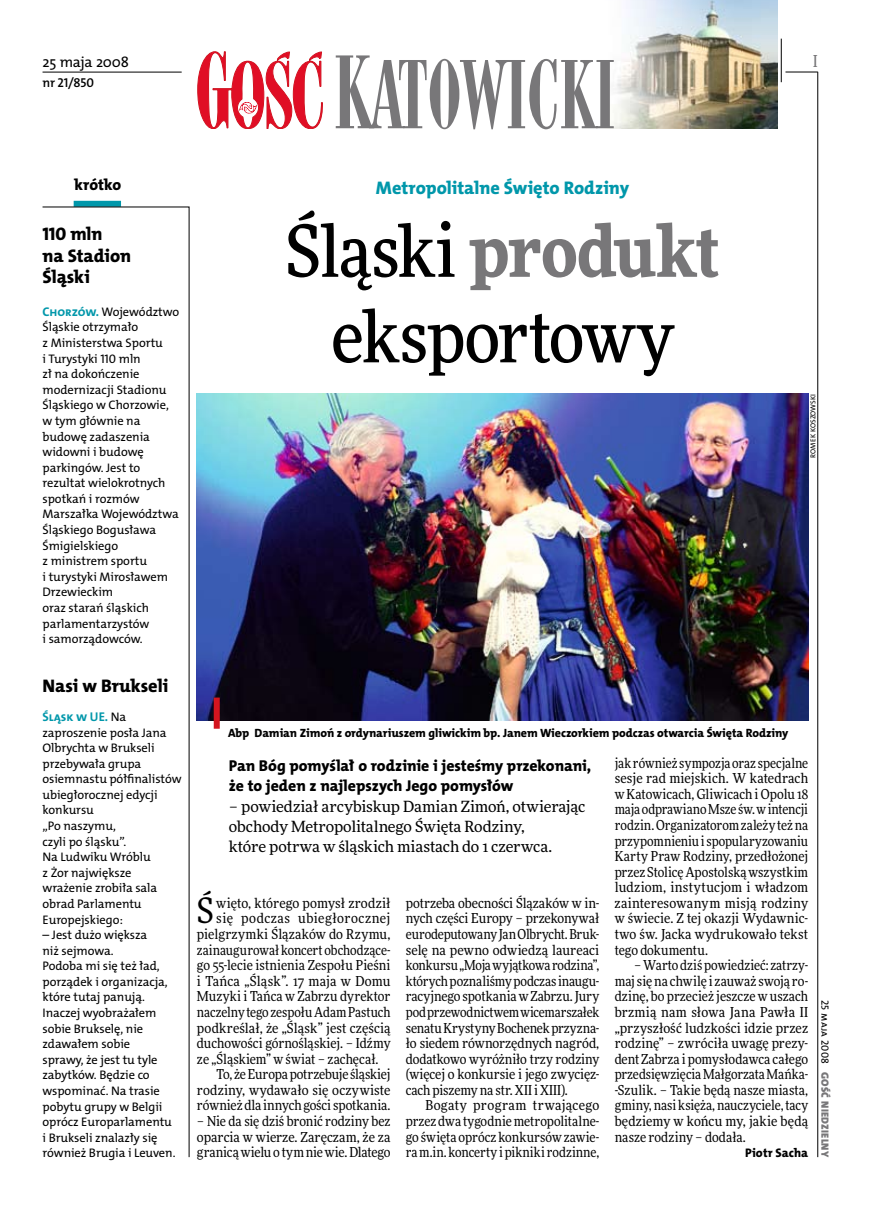
<style>
.page{position:relative;width:872px;height:1221px;background:#fff}
.page>*{position:absolute;margin:0;border:0;box-sizing:border-box;transform-origin:0 0}
.t1{font:500 72px/85.5px "Freeday Narrow";letter-spacing:-.01em;color:#000;text-align:center}
.t2{font:35.25px "Freeday Narrow News";color:#000}
.t3{font:18.3px/21.6px "The Mix HP8 Ex Bld";letter-spacing:-.005em;color:#000}
.t4{font:18.3px "The Mix HP8 Ex Bld";color:#0097aa}
.t5{font:500 16.5px "Freeday Narrow";color:#787779;scale:.9 1}
.t6{font:15.75px/20.4px "The Mix HP8 Ex Bld";color:#000}
.t7{font:15.45px/20.4px "Freeday News";letter-spacing:-.01em;color:#000}
.t8{font:14.85px "The Mix HP5 Plain";color:#000}
.t9{font:13.8px/15.6px "Freeday Narrow News";color:#000;text-align:justify}
.t10{font:13.8px "Freeday Narrow News";letter-spacing:.035em;color:#000}
.t11{font:12.9px "The Mix HP6 Se Bld";letter-spacing:-.01em;color:#000}
.t12{font:12.75px "The Mix HP7 Bld";letter-spacing:-.005em;color:#0097aa}
.t13{font:12.45px/15.6px "The Mix HP5 Plain";letter-spacing:-.005em;color:#000}
.t14{font:12.45px "The Mix HP8 Ex Bld";letter-spacing:.02em;color:#000}
.t15{font:12px "The Mix HP8 Ex Bld";letter-spacing:.005em;color:#000}
.t16{font:10.5px "The Mix HP9 Blk";letter-spacing:.025em;color:#787779}
.t17{font:10.5px "The Mix HP5 Plain";letter-spacing:.02em;color:#000}
.t18{font:7.2px "The Mix HP5 Plain";color:#000}
.s1{font-family:"The Mix HP7 Bld";font-size:12.75px;color:#0097aa}
.s2{font-family:"The Mix HP5 Plain";font-size:12.45px;color:#000}
.s3{font-weight:900;color:#787779}
</style>
<div class="page">
<hr style="left:817px;top:72px;width:1px;height:1084px;background:#000">
<hr style="left:781px;top:39px;width:1px;height:43px;background:#000">
<hr style="left:785px;top:72px;width:32px;height:1px;background:#000">
<img style="left:614px;top:0;width:163px;height:128px">
<svg style="left:197px;top:51px;width:126px;height:78px"></svg>
<svg style="left:336px;top:55px;width:278px;height:74px"></svg>
<hr style="left:43px;top:72px;width:139px;height:1px;background:#000">
<div style="left:74px;top:201px;width:47px;height:6px;background:#0097aa"></div>
<svg style="left:42px;top:206px;width:147px;height:951px"></svg>
<img style="left:197px;top:394px;width:611px;height:327px">
<div style="left:214px;top:697px;width:6px;height:31px;background:#d4151f"></div>
<p class="t8" style="left:43px;top:53px;width:88px">25 maja 2008</p>
<p class="t11" style="left:43px;top:75px;width:53px">nr 21/850</p>
<p class="t5" style="left:813px;top:50px;width:6px">I</p>
<p class="t6" style="left:74px;top:175px;width:48px">krótko</p>
<h3 class="t3" style="left:43px;top:223px;width:90px">110 mln<br>na Stadion<br>Śląski</h3>
<p class="t13" style="left:43px;top:304px;width:138px"><span class="s1">Chorzów.</span> Województwo<br>Śląskie otrzymało<br>z Ministerstwa Sportu<br>i Turystyki 110 mln<br>zł na dokończenie modernizacji Stadionu<br>Śląskiego w Chorzowie, w tym głównie na budowę zadaszenia widowni i budowę parkingów. Jest to rezultat wielokrotnych spotkań i rozmów<br>Marszałka Województwa<br>Śląskiego Bogusława<br>Śmigielskiego<br>z ministrem sportu<br>i turystyki Mirosławem<br>Drzewieckim<br>oraz starań śląskich parlamentarzystów<br>i samorządowców.</p>
<h3 class="t3" style="left:43px;top:675px;width:127px">Nasi w Brukseli</h3>
<p class="t12" style="left:43px;top:708px;width:85px">Śląsk w UE. <span class="s2">Na</span></p>
<p class="t13" style="left:43px;top:724px;width:141px">zaproszenie posła Jana<br>Olbrychta w Brukseli przebywała grupa osiemnastu półfinalistów ubiegłorocznej edycji konkursu<br>„Po naszymu,<br>czyli po śląsku”.<br>Na Ludwiku Wróblu<br>z Żor największe wrażenie zrobiła sala obrad Parlamentu<br>Europejskiego:</p>
<p class="t13" style="left:43px;top:927px;width:134px">– Jest dużo większa<br>niż sejmowa.<br>Podoba mi się też ład, porządek i organizacja, które tutaj panują.<br>Inaczej wyobrażałem sobie Brukselę, nie zdawałem sobie<br>sprawy, że jest tu tyle zabytków. Będzie co wspominać. Na trasie pobytu grupy w Belgii oprócz Europarlamentu i Brukseli znalazły się również Brugia i Leuven.</p>
<h3 class="t4" style="left:376px;top:175px;width:255px">Metropolitalne Święto Rodziny</h3>
<h1 class="t1" style="left:285px;top:207px;width:435px">Śląski <span class="s3">produkt </span>eksportowy</h1>
<p class="t18" style="left:808px;top:457px;width:64px;rotate:-90deg">Romek Koszowski</p>
<p class="t15" style="left:228px;top:724px;width:562px">Abp Damian Zimoń z ordynariuszem gliwickim bp. Janem Wieczorkiem podczas otwarcia Święta Rodziny</p>
<p class="t6" style="left:229px;top:755px;width:364px">Pan Bóg pomyślał o rodzinie i jesteśmy przekonani, że to jeden z najlepszych Jego pomysłów</p>
<p class="t7" style="left:229px;top:795px;width:358px">– powiedział arcybiskup Damian Zimoń, otwierając obchody Metropolitalnego Święta Rodziny,<br>które potrwa w śląskich miastach do 1 czerwca.</p>
<h2 class="t2" style="left:197px;top:889px;width:19px">Ś</h2>
<p class="t9" style="left:216px;top:895px;width:176px">więto, którego pomysł zrodził</p>
<p class="t10" style="left:216px;top:910px;width:176px">się podczas ubiegłorocznej</p>
<p class="t9" style="left:197px;top:926px;width:195px">pielgrzymki Ślązaków do Rzymu,</p>
<p class="t9" style="left:197px;top:941px;width:195px">zainaugurował koncert obchodzące-</p>
<p class="t9" style="left:197px;top:957px;width:195px">go 55-lecie istnienia Zespołu Pieśni</p>
<p class="t9" style="left:197px;top:972px;width:195px">i Tańca „Śląsk”. 17 maja w Domu</p>
<p class="t9" style="left:197px;top:988px;width:195px">Muzyki i Tańca w Zabrzu dyrektor</p>
<p class="t9" style="left:197px;top:1004px;width:195px">naczelny tego zespołu Adam Pastuch</p>
<p class="t9" style="left:197px;top:1019px;width:195px">podkreślał, że „Śląsk” jest częścią</p>
<p class="t9" style="left:197px;top:1035px;width:195px">duchowości górnośląskiej. – Idźmy</p>
<p class="t9" style="left:197px;top:1050px;width:183px">ze „Śląskiem” w świat – zachęcał.</p>
<p class="t9" style="left:216px;top:1066px;width:175px">To, że Europa potrzebuje śląskiej</p>
<p class="t9" style="left:197px;top:1081px;width:195px">rodziny, wydawało się oczywiste</p>
<p class="t9" style="left:197px;top:1097px;width:195px">również dla innych gości spotkania.</p>
<p class="t9" style="left:197px;top:1112px;width:195px">– Nie da się dziś bronić rodziny bez oparcia w wierze. Zaręczam, że za granicą wielu o tym nie wie. Dlatego</p>
<p class="t9" style="left:406px;top:895px;width:195px">potrzeba obecności Ślązaków w in&shy;nych części Europy – przekonywał eurodeputowany Jan Olbrycht. Bruk&shy;selę na pewno odwiedzą laureaci konkursu „Moja wyjątkowa rodzina”, których poznaliśmy podczas inaugu&shy;racyjnego spotkania w Zabrzu. Jury pod przewodnictwem wicemarszałek senatu Krystyny Bochenek przyzna&shy;ło siedem równorzędnych nagród, dodatkowo wyróżniło trzy rodziny (więcej o konkursie i jego zwycięz&shy;cach piszemy na str. XII iXIII).</p>
<p class="t9" style="left:406px;top:1097px;width:195px;text-indent:20px">Bogaty program trwającego przez dwa tygodnie metropolitalne&shy;go święta oprócz konkursów zawie&shy;ra m.in. koncerty i pikniki rodzinne,</p>
<p class="t9" style="left:614px;top:754px;width:195px">jak również sympozja oraz specjalne sesje rad miejskich. W katedrach w Katowicach, Gliwicach i Opolu 18 maja odprawiano Msze św. wintencji rodzin. Organizatorom zależy też na przypomnieniu ispopularyzowaniu Karty Praw Rodziny, przedłożonej przez Stolicę Apostolską wszystkim ludziom, instytucjom i władzom zainteresowanym misją rodziny w świecie. Z tej okazji Wydawnic&shy;two św. Jacka wydrukowało tekst tego dokumentu.</p>
<p class="t9" style="left:614px;top:957px;width:195px;text-indent:20px">– Warto dziś powiedzieć: zatrzy&shy;maj się na chwilę i zauważ swoją ro&shy;dzinę, bo przecież jeszcze w uszach brzmią nam słowa Jana Pawła II „przyszłość ludzkości idzie przez rodzinę” – zwróciła uwagę prezy&shy;dent Zabrza i pomysłodawca całego przedsięwzięcia Małgorzata Mańka--Szulik. – Takie będą nasze miasta, gminy, nasi księża, nauczyciele, tacy będziemy w końcu my, jakie będą nasze rodziny – dodała.</p>
<p class="t14" style="left:745px;top:1144px;width:65px">Piotr Sacha</p>
<p class="t17" style="left:832px;top:999px;width:65px;rotate:90deg">25 maja 2008</p>
<p class="t16" style="left:832px;top:1071px;width:87px;rotate:90deg">Gość Niedzielny</p>
</div>
